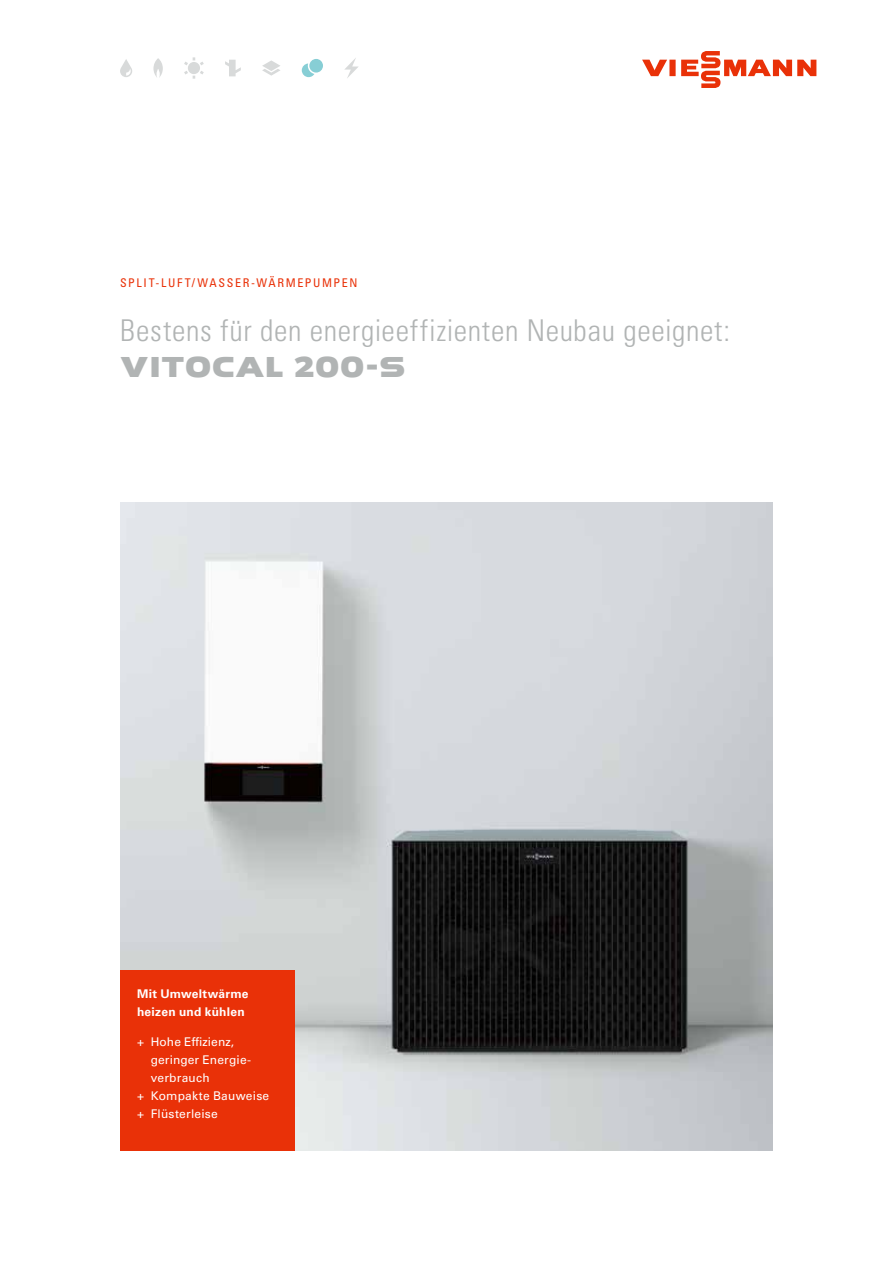
<style>
.page{position:relative;width:893px;height:1263px;background:#fff}
.page>*{position:absolute;margin:0;border:0;box-sizing:border-box;transform-origin:0 0}
.t1{font:30px "Univers LTCYR 47 Light Cond";letter-spacing:.02em;color:#b1b4b4}
.t2{font:700 30px "Viessmann";letter-spacing:.025em;color:#b1b4b4}
.t3{font:12px "Univers LTCYR 55 Roman";letter-spacing:.015em;color:#fff}
.t4{font:700 12px/18px "Univers LTCYR 65";letter-spacing:.02em;color:#fff}
.t5{font:condensed 12px "Univers LTCYR 57";letter-spacing:.135em;color:#e93108}
</style>
<div class="page">
<img style="left:120px;top:503px;width:653px;height:648px">
<div style="left:120px;top:971px;width:174px;height:180px;background:#e93108"></div>
<svg style="left:642px;top:51px;width:174px;height:37px"></svg>
<svg style="left:302px;top:59px;width:21px;height:18px"></svg>
<svg style="left:344px;top:58px;width:14px;height:20px"></svg>
<svg style="left:184px;top:57px;width:20px;height:22px"></svg>
<svg style="left:225px;top:60px;width:16px;height:16px"></svg>
<svg style="left:262px;top:60px;width:18px;height:16px"></svg>
<svg style="left:153px;top:58px;width:10px;height:19px"></svg>
<svg style="left:120px;top:59px;width:12px;height:18px"></svg>
<p class="t5" style="left:120px;top:275px;width:239px">SPLIT-LUFT/WASSER-WÄRMEPUMPEN</p>
<h1 class="t1" style="left:120px;top:310px;width:612px">Bestens für den energieeffizienten Neubau geeignet:</h1>
<h1 class="t2" style="left:120px;top:346px;width:287px">VITOCAL 200-S</h1>
<p class="t4" style="left:137px;top:984px;width:113px">Mit Umweltwärme heizen und kühlen</p>
<p class="t3" style="left:137px;top:1033px;width:99px">+ Hohe Effizienz,</p>
<p class="t3" style="left:151px;top:1051px;width:102px">geringer Energie-</p>
<p class="t3" style="left:151px;top:1069px;width:60px">verbrauch</p>
<p class="t3" style="left:137px;top:1087px;width:134px">+ Kompakte Bauweise</p>
<p class="t3" style="left:137px;top:1105px;width:82px">+ Flüsterleise</p>
</div>
